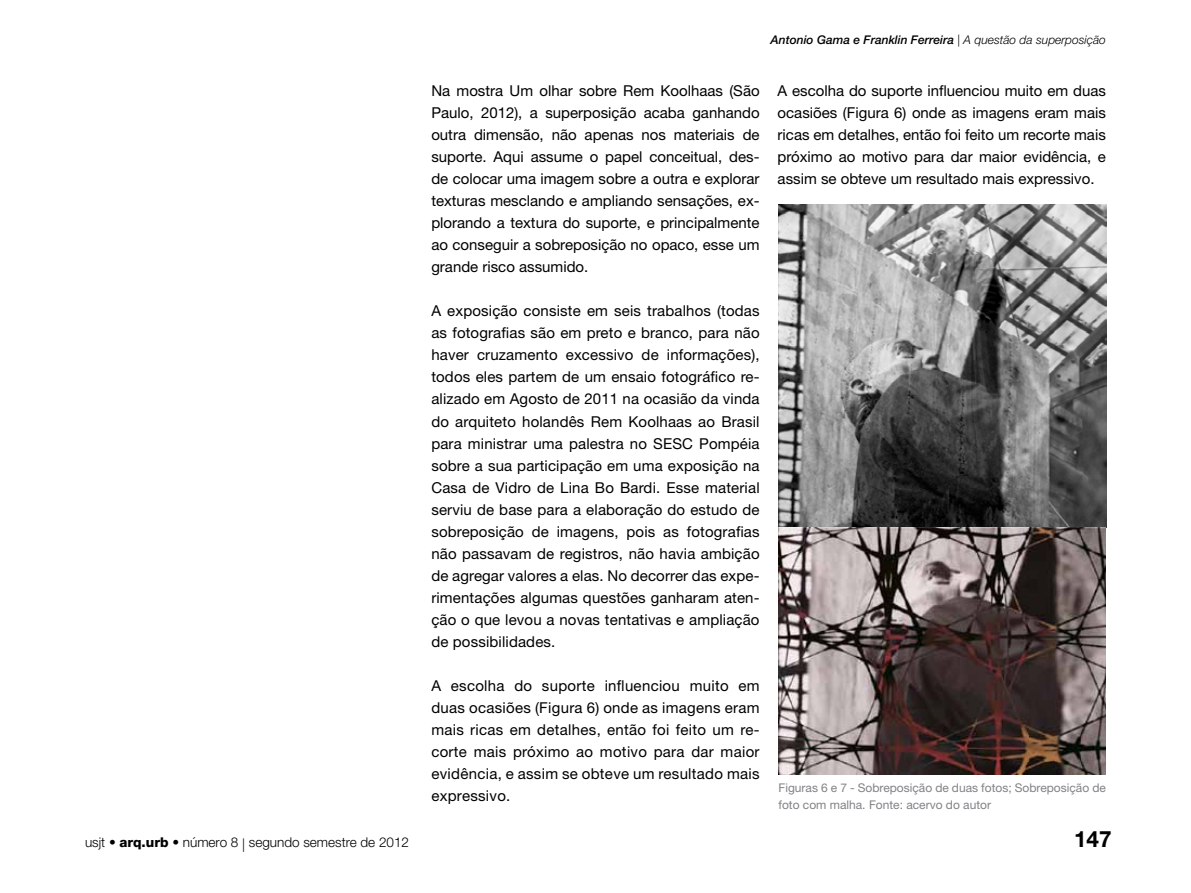
<style>
.page{position:relative;width:1191px;height:893px;background:#fff}
.page>*{position:absolute;margin:0;border:0;box-sizing:border-box;transform-origin:0 0}
.t1{font:700 22.5px "Helvetica Neue LT Std";color:#000}
.t2{font:15px/22px "Helvetica Neue LT Std";color:#000;text-align:justify}
.t3{font:300 13.5px "Helvetica Neue LT Std";color:#000}
.t4{font:12px/16.5px "Helvetica Neue LT Std";color:#808285}
.t5{font:italic 500 12px "Helvetica Neue LT Std";color:#000}
.s1{font-weight:300}
.s2{font-weight:800}
</style>
<div class="page">
<img style="left:778px;top:204px;width:328px;height:570px">
<p class="t5" style="left:770px;top:33px;width:337px">Antonio Gama e Franklin Ferreira <span class="s1">| A questão da superposição</span></p>
<p class="t2" style="left:431px;top:79px;width:330px">Na mostra Um olhar sobre Rem Koolhaas (São Paulo, 2012), a superposição acaba ganhando outra dimensão, não apenas nos materiais de suporte. Aqui assume o papel conceitual, des&shy;de colocar uma imagem sobre a outra e explorar texturas mesclando e ampliando sensações, ex&shy;plorando a textura do suporte, e principalmente ao conseguir a sobreposição no opaco, esse um grande risco assumido.</p>
<p class="t2" style="left:431px;top:300px;width:330px">A exposição consiste em seis trabalhos (todas as fotografias são em preto e branco, para não haver cruzamento excessivo de informações), todos eles partem de um ensaio fotográfico re&shy;alizado em Agosto de 2011 na ocasião da vinda do arquiteto holandês Rem Koolhaas ao Brasil para ministrar uma palestra no SESC Pompéia sobre a sua participação em uma exposição na Casa de Vidro de Lina Bo Bardi. Esse material serviu de base para a elaboração do estudo de sobreposição de imagens, pois as fotografias não passavam de registros, não havia ambição de agregar valores a elas. No decorrer das expe&shy;rimentações algumas questões ganharam aten&shy;ção o que levou a novas tentativas e ampliação de possibilidades.</p>
<p class="t2" style="left:431px;top:675px;width:330px">A escolha do suporte influenciou muito em duas ocasiões (Figura 6) onde as imagens eram mais ricas em detalhes, então foi feito um re&shy;corte mais próximo ao motivo para dar maior evidência, e assim se obteve um resultado mais expressivo.</p>
<p class="t2" style="left:777px;top:79px;width:330px">A escolha do suporte influenciou muito em duas ocasiões (Figura 6) onde as imagens eram mais ricas em detalhes, então foi feito um recorte mais próximo ao motivo para dar maior evidência, e assim se obteve um resultado mais expressivo.</p>
<p class="t4" style="left:778px;top:780px;width:329px">Figuras 6 e 7 - Sobreposição de duas fotos; Sobreposição de foto com malha. Fonte: acervo do autor</p>
<p class="t3" style="left:85px;top:834px;width:325px">usjt • <span class="s2">arq.urb</span> • número 8 | segundo semestre de 2012</p>
<h1 class="t1" style="left:1074px;top:825px;width:39px">147</h1>
</div>
